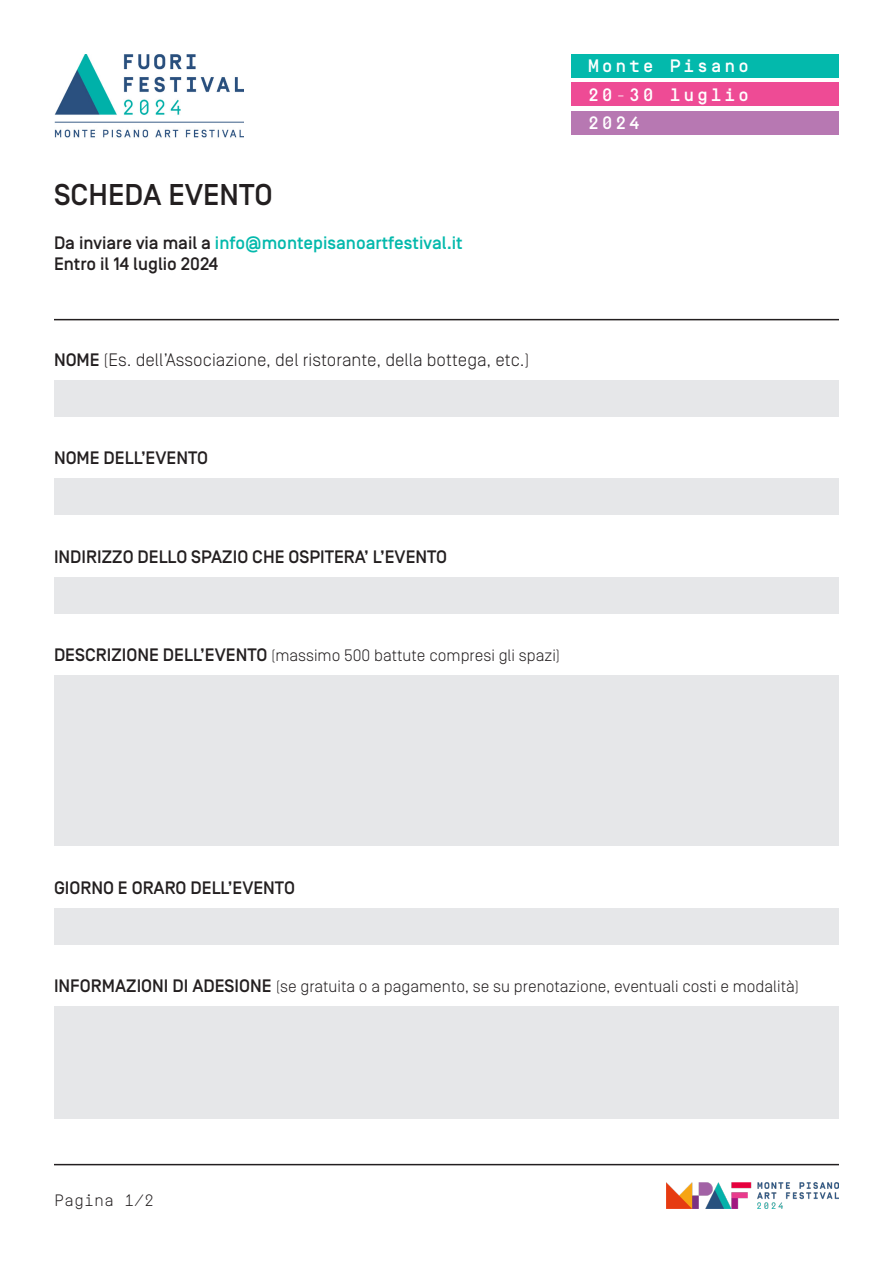
<style>
.page{position:relative;width:893px;height:1263px;background:#fff}
.page>*{position:absolute;margin:0;border:0;box-sizing:border-box;transform-origin:0 0}
.t1{font:500 30px "Simplon BP";color:#231f20}
.t2{font:500 18px/21.5px "Simplon BP";color:#231f20}
.t3{font:300 18px "Simplon BP";color:#231f20}
.t4{font:500 18px/28.5px "Simplon BP Mono";letter-spacing:.15em;color:#fff;text-align:justify}
.t5{font:300 16.5px "Simplon BP";color:#231f20}
.t6{font:300 16.5px "Simplon BP Mono";color:#231f20}
.s1{color:#03b9ac}
.s2{font-weight:500}
.s3{font-weight:500;font-size:18px}
</style>
<div class="page">
<img style="left:54px;top:54px;width:190px;height:84px">
<div style="left:571px;top:54px;width:268px;height:23px;background:#03b9ac"></div>
<div style="left:571px;top:82px;width:268px;height:24px;background:#ee4b95"></div>
<div style="left:571px;top:111px;width:268px;height:23px;background:#b778b2"></div>
<hr style="left:54px;top:319px;width:785px;height:1px;background:#231f20">
<hr style="left:54px;top:1164px;width:785px;height:1px;background:#231f20">
<div style="left:55px;top:380px;width:784px;height:37px;background:#e6e7e9"></div>
<div style="left:55px;top:478px;width:784px;height:37px;background:#e6e7e9"></div>
<div style="left:55px;top:577px;width:784px;height:37px;background:#e6e7e9"></div>
<div style="left:55px;top:908px;width:784px;height:37px;background:#e6e7e9"></div>
<div style="left:55px;top:1006px;width:784px;height:113px;background:#e6e7e9"></div>
<div style="left:55px;top:676px;width:784px;height:170px;background:#e6e7e9"></div>
<img style="left:666px;top:1182px;width:173px;height:27px">
<h1 class="t1" style="left:54px;top:178px;width:220px">SCHEDA EVENTO</h1>
<p class="t2" style="left:54px;top:232px;width:410px">Da inviare via mail a <span class="s1">info@montepisanoartfestival.it<br></span>Entro il 14 luglio 2024</p>
<p class="t3" style="left:54px;top:349px;width:477px"><span class="s2">NOME</span> (Es. dell’Associazione, del ristorante, della bottega, etc.)</p>
<p class="t2" style="left:54px;top:448px;width:156px">NOME DELL’EVENTO</p>
<p class="t4" style="left:588px;top:51px;width:163px">Monte Pisano 20-30 luglio 2024</p>
<p class="t2" style="left:54px;top:546px;width:395px">INDIRIZZO DELLO SPAZIO CHE OSPITERA’ L’EVENTO</p>
<p class="t5" style="left:54px;top:646px;width:508px"><span class="s3">DESCRIZIONE DELL’EVENTO</span> (massimo 500 battute compresi gli spazi)</p>
<p class="t2" style="left:54px;top:877px;width:242px">GIORNO E ORARO DELL’EVENTO</p>
<p class="t5" style="left:54px;top:977px;width:747px"><span class="s3">INFORMAZIONI DI ADESIONE</span> (se gratuita o a pagamento, se su prenotazione, eventuali costi e modalità)</p>
<p class="t6" style="left:54px;top:1190px;width:102px">Pagina 1/2</p>
</div>
